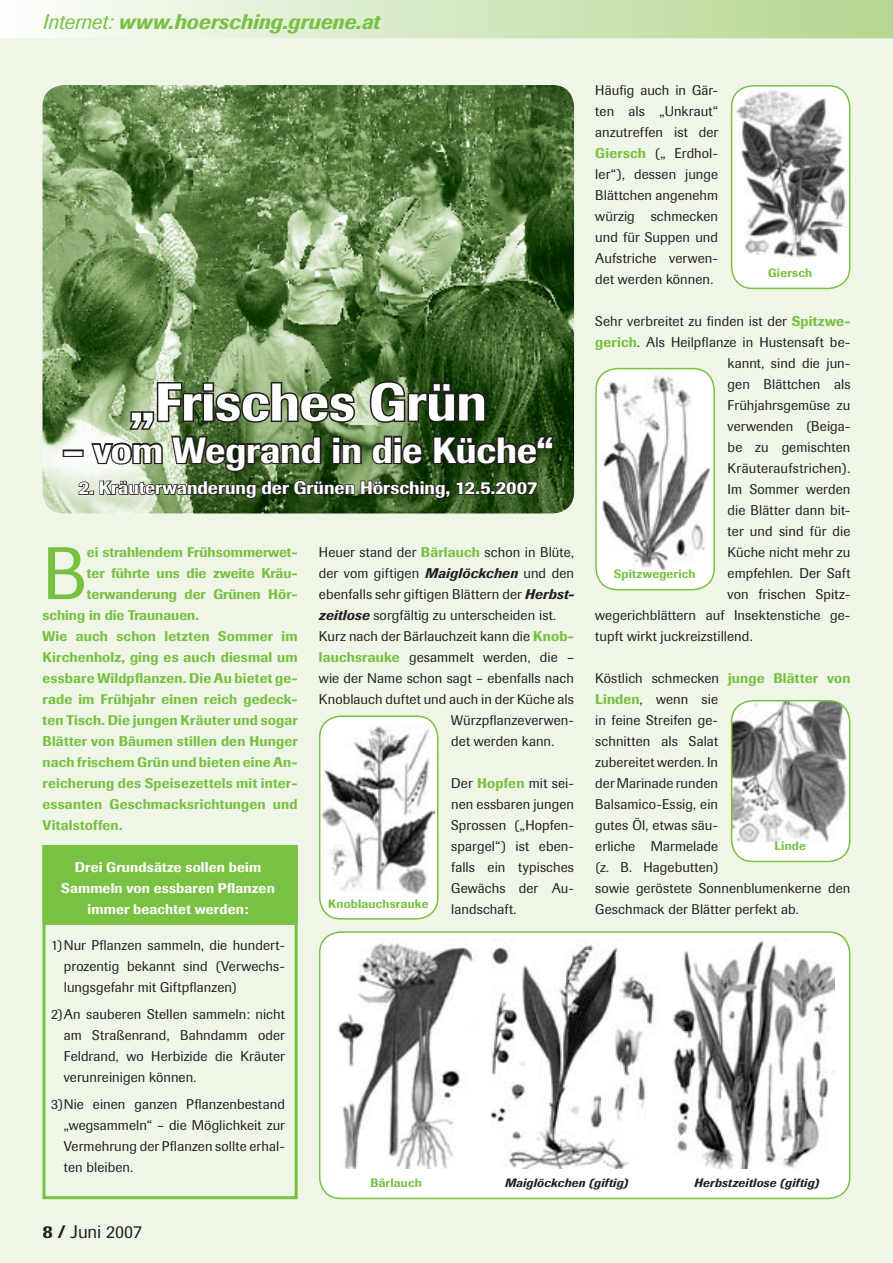
<style>
.page{position:relative;width:893px;height:1263px;background:#eff6e8}
.page>*{position:absolute;margin:0;border:0;box-sizing:border-box;transform-origin:0 0}
.t1{font:73.5px "Imago";color:#79c142}
.t2{font:500 52.5px "Imago";letter-spacing:-.005em;color:#fff}
.t3{font:500 36px "Imago";letter-spacing:-.005em;color:#fff}
.t4{font:italic 500 21px "Imago";letter-spacing:.005em;color:#79c142}
.t5{font:500 18px "Imago";color:#fff}
.t6{font:18px "Imago";letter-spacing:-.01em;color:#231f20}
.t7{font:13.95px/21px "Imago";letter-spacing:.005em;color:#231f20;text-align:justify}
.t8{font:500 13.95px "Imago";letter-spacing:.01em;color:#79c142}
.t9{font:500 13.95px/21px "Imago";letter-spacing:.015em;color:#fff;text-align:center}
.t10{font:500 12px "Imago";letter-spacing:.02em;color:#79c142}
.t11{font:italic 500 12px "Imago";letter-spacing:.02em;color:#231f20}
.s1{font-weight:400}
.s2{font-weight:500;color:#79c142}
.s3{font-weight:500;font-style:italic}
.s4{font-weight:500}
</style>
<div class="page">
<div style="left:43px;top:845px;width:255px;height:354px;border:3px solid #79c142"></div>
<img style="left:43px;top:85px;width:531px;height:428px;border-radius:21px">
<div style="left:63px;top:449px;width:21px;height:8px;border:3px solid #231f20"></div>
<svg style="left:77px;top:379px;width:480px;height:135px;background:#566d48"></svg>
<div style="left:44px;top:847px;width:252px;height:76px;background:#79c142"></div>
<div style="left:43px;top:845px;width:255px;height:80px;border:3px solid #79c142"></div>
<div style="left:320px;top:932px;width:530px;height:266px;background:#fff;border-radius:21px"></div>
<img style="left:337px;top:941px;width:497px;height:227px">
<div style="left:319px;top:931px;width:531px;height:268px;border:2px solid #79c142;border-radius:21px"></div>
<div style="left:320px;top:716px;width:118px;height:203px;background:#fff;border-radius:21px"></div>
<img style="left:321px;top:725px;width:114px;height:170px">
<div style="left:319px;top:715px;width:119px;height:204px;border:2px solid #79c142;border-radius:21px"></div>
<div style="left:732px;top:86px;width:118px;height:202px;background:#fff;border-radius:21px"></div>
<img style="left:733px;top:87px;width:117px;height:171px">
<div style="left:731px;top:85px;width:119px;height:204px;border:2px solid #79c142;border-radius:21px"></div>
<div style="left:596px;top:369px;width:118px;height:221px;background:#fff;border-radius:21px"></div>
<img style="left:597px;top:371px;width:115px;height:200px">
<div style="left:595px;top:368px;width:120px;height:222px;border:2px solid #79c142;border-radius:21px"></div>
<div style="left:732px;top:701px;width:118px;height:160px;background:#fff;border-radius:21px"></div>
<img style="left:732px;top:701px;width:118px;height:149px">
<div style="left:731px;top:700px;width:119px;height:162px;border:2px solid #79c142;border-radius:21px"></div>
<svg style="left:0;top:0;width:893px;height:38px"></svg>
<h3 class="t4" style="left:43px;top:9px;width:339px"><span class="s1">Internet:</span> www.hoersching.gruene.at</h3>
<h2 class="t2" style="left:130px;top:370px;width:359px">„Frisches Grün</h2>
<h3 class="t3" style="left:63px;top:428px;width:493px">– vom Wegrand in die Küche“</h3>
<p class="t5" style="left:79px;top:477px;width:460px">2. Kräuterwanderung der Grünen Hörsching, 12.5.2007</p>
<h1 class="t1" style="left:43px;top:531px;width:46px">B</h1>
<p class="t8" style="left:87px;top:544px;width:212px">ei strahlendem Frühsommerwet-</p>
<p class="t8" style="left:87px;top:565px;width:212px">ter führte uns die zweite Kräu-</p>
<p class="t8" style="left:87px;top:586px;width:212px">terwanderung der Grünen Hör-</p>
<p class="t8" style="left:43px;top:607px;width:158px">sching in die Traunauen.</p>
<p class="t8" style="left:43px;top:628px;width:257px">Wie auch schon letzten Sommer im</p>
<p class="t8" style="left:43px;top:649px;width:257px">Kirchenholz, ging es auch diesmal um</p>
<p class="t8" style="left:43px;top:670px;width:257px">essbare Wildpflanzen. Die Au bietet ge-</p>
<p class="t8" style="left:43px;top:691px;width:257px">rade im Frühjahr einen reich gedeck-</p>
<p class="t8" style="left:43px;top:712px;width:257px">ten Tisch. Die jungen Kräuter und sogar</p>
<p class="t8" style="left:43px;top:733px;width:257px">Blätter von Bäumen stillen den Hunger</p>
<p class="t8" style="left:43px;top:754px;width:257px">nach frischem Grün und bieten eine An-</p>
<p class="t8" style="left:43px;top:775px;width:257px">reicherung des Speisezettels mit inter-</p>
<p class="t8" style="left:43px;top:796px;width:257px">essanten Geschmacksrichtungen und</p>
<p class="t8" style="left:43px;top:817px;width:81px">Vitalstoffen.</p>
<p class="t9" style="left:61px;top:857px;width:215px">Drei Grundsätze sollen beim<br>Sammeln von essbaren Pflanzen immer beachtet werden:</p>
<p class="t7" style="left:64px;top:935px;width:223px;text-indent:-13px">1)Nur Pflanzen sammeln, die hundert&shy;prozentig bekannt sind (Verwechs&shy;lungsgefahr mit Giftpflanzen)</p>
<p class="t7" style="left:64px;top:1004px;width:223px;text-indent:-13px">2)An sauberen Stellen sammeln: nicht am Straßenrand, Bahndamm oder Feldrand, wo Herbizide die Kräuter verunreinigen können.</p>
<p class="t7" style="left:64px;top:1094px;width:223px;text-indent:-13px">3)Nie einen ganzen Pflanzenbestand „wegsammeln“ – die Möglichkeit zur Vermehrung der Pflanzen sollte erhal&shy;ten bleiben.</p>
<p class="t7" style="left:319px;top:542px;width:257px">Heuer stand der <span class="s2">Bärlauch</span> schon in Blüte,</p>
<p class="t7" style="left:319px;top:563px;width:257px">der vom giftigen <span class="s3">Maiglöckchen</span> und den</p>
<p class="t7" style="left:319px;top:584px;width:257px">ebenfalls sehr giftigen Blättern der <span class="s3">Herbst-</span></p>
<p class="t7" style="left:319px;top:605px;width:239px"><span class="s3">zeitlose</span> sorgfältig zu unterscheiden ist.</p>
<p class="t7" style="left:319px;top:626px;width:257px">Kurz nach der Bärlauchzeit kann die <span class="s2">Knob-</span></p>
<p class="t7" style="left:319px;top:647px;width:257px"><span class="s2">lauchsrauke</span> gesammelt werden, die –</p>
<p class="t7" style="left:319px;top:668px;width:257px">wie der Name schon sagt – ebenfalls nach</p>
<p class="t7" style="left:319px;top:689px;width:257px">Knoblauch duftet und auch in der Küche als</p>
<p class="t7" style="left:451px;top:710px;width:124px">Würzpflanze verwen-</p>
<p class="t7" style="left:451px;top:731px;width:105px">det werden kann.</p>
<p class="t7" style="left:451px;top:773px;width:124px">Der <span class="s2">Hopfen</span> mit sei&shy;nen essbaren jungen Sprossen („Hopfen&shy;spargel“) ist eben&shy;falls ein typisches Gewächs der Au&shy;landschaft.</p>
<p class="t10" style="left:328px;top:896px;width:102px">Knoblauchsrauke</p>
<p class="t7" style="left:595px;top:80px;width:124px">Häufig auch in Gär&shy;ten als „Unkraut“ anzutreffen ist der <span class="s2">Giersch</span> („ Erdhol&shy;ler“), dessen junge Blättchen angenehm würzig schmecken und für Suppen und Aufstriche verwen&shy;det werden können.</p>
<p class="t7" style="left:595px;top:311px;width:257px">Sehr verbreitet zu finden ist der <span class="s2">Spitzwe-</span></p>
<p class="t7" style="left:595px;top:332px;width:257px"><span class="s2">gerich</span>. Als Heilpflanze in Hustensaft be-</p>
<p class="t7" style="left:728px;top:353px;width:124px">kannt, sind die jun-</p>
<p class="t7" style="left:728px;top:374px;width:124px">gen Blättchen als</p>
<p class="t7" style="left:728px;top:395px;width:124px">Frühjahrsgemüse zu</p>
<p class="t7" style="left:728px;top:416px;width:124px">verwenden (Beiga-</p>
<p class="t7" style="left:728px;top:437px;width:124px">be zu gemischten</p>
<p class="t7" style="left:728px;top:458px;width:124px">Kräuteraufstrichen).</p>
<p class="t7" style="left:728px;top:479px;width:124px">Im Sommer werden</p>
<p class="t7" style="left:728px;top:500px;width:124px">die Blätter dann bit-</p>
<p class="t7" style="left:728px;top:521px;width:124px">ter und sind für die</p>
<p class="t7" style="left:728px;top:542px;width:124px">Küche nicht mehr zu</p>
<p class="t7" style="left:728px;top:563px;width:124px">empfehlen. Der Saft</p>
<p class="t7" style="left:728px;top:584px;width:124px">von frischen Spitz-</p>
<p class="t7" style="left:595px;top:605px;width:257px">wegerichblättern auf Insektenstiche ge-</p>
<p class="t7" style="left:595px;top:626px;width:159px">tupft wirkt juckreizstillend.</p>
<p class="t7" style="left:595px;top:668px;width:257px;text-align:left">Köstlich schmecken <span class="s2">junge Blätter von<br>Linden</span>, wenn sie<br>in feine Streifen ge-<br>schnitten als Salat<br>zubereitet werden. In<br>der Marinade runden<br>Balsamico-Essig, ein<br>gutes Öl, etwas säu-<br>erliche Marmelade<br>(z. B. Hagebutten)<br>sowie geröstete Sonnenblumenkerne den<br>Geschmack der Blätter perfekt ab.</p>
<p class="t10" style="left:768px;top:266px;width:46px">Giersch</p>
<p class="t10" style="left:614px;top:567px;width:83px">Spitzwegerich</p>
<p class="t10" style="left:774px;top:839px;width:33px">Linde</p>
<p class="t6" style="left:58px;top:1221px;width:86px"><span class="s4">/</span> Juni 2007</p>
<p class="t10" style="left:370px;top:1176px;width:53px">Bärlauch</p>
<p class="t11" style="left:505px;top:1175px;width:125px">Maiglöckchen (giftig)</p>
<p class="t11" style="left:694px;top:1175px;width:127px">Herbstzeitlose (giftig)</p>
</div>
